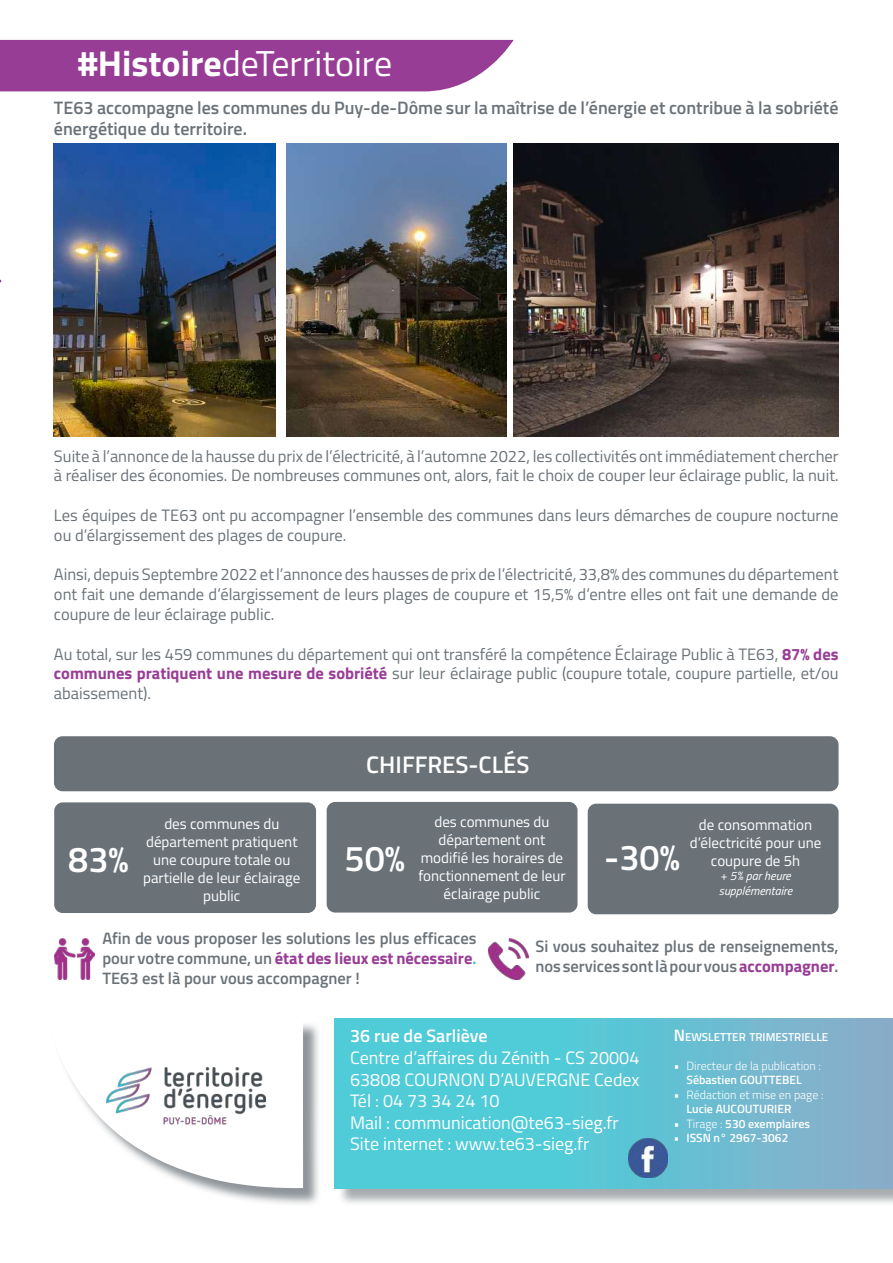
<style>
.page{position:relative;width:893px;height:1263px;background:#fff}
.page>*{position:absolute;margin:0;border:0;box-sizing:border-box;transform-origin:0 0}
.t1{font:36px "Titillium";color:#fff}
.t2{font:600 36px "Titillium";color:#fff}
.t3{font:600 24px "Titillium";color:#fff}
.t4{font:18px/21.6px "Titillium";color:#fff}
.t5{font:600 18px/21.6px "Titillium";color:#6a7278}
.t6{font:600 18px "Titillium";color:#fff}
.t7{font:16.5px/19.8px "Titillium";color:#6a7278}
.t8{font:600 16.5px/19.8px "Titillium";color:#6a7278;text-align:justify}
.t9{font:15px/18px "Titillium";color:#fff;text-align:center}
.t10{font:600 12px "Titillium";color:#fff}
.t11{font:300 12px "Titillium";color:#fff}
.t12{font:italic 12px/14.4px "Titillium";color:#fff}
.t13{font:600 11.55px "Titillium";color:#fff}
.s1{font-weight:700}
.s2{font-weight:700;color:#983d96}
.s3{color:#28bec7}
.s4{font-size:16.5px}
.s5{font-weight:300}
</style>
<div class="page">
<div style="left:337px;top:1021px;width:556px;height:185px;background:#6a7278;opacity:.75"></div>
<div style="left:335px;top:1018px;width:558px;height:170px;background:linear-gradient(to right,#41d3dc,#83b1cb)"></div>
<div style="left:51px;top:1021px;width:271px;height:185px;background:#6a7278;opacity:.75"></div>
<svg style="left:51px;top:1021px;width:252px;height:168px"></svg>
<img style="left:628px;top:1139px;width:40px;height:39px">
<img style="left:488px;top:939px;width:41px;height:40px">
<img style="left:54px;top:939px;width:41px;height:40px">
<div style="left:54px;top:736px;width:785px;height:55px;background:#6a7278;border-radius:9px"></div>
<div style="left:54px;top:802px;width:262px;height:111px;background:#6a7278;border-radius:9px"></div>
<div style="left:327px;top:802px;width:250px;height:110px;background:#6a7278;border-radius:9px"></div>
<img style="left:107px;top:1067px;width:159px;height:58px">
<div style="left:0;top:40px;width:514px;height:51px;background:#983d96"></div>
<div style="left:588px;top:804px;width:251px;height:110px;background:#6a7278;border-radius:9px"></div>
<img style="left:54px;top:144px;width:221px;height:293px">
<img style="left:287px;top:144px;width:219px;height:293px">
<img style="left:514px;top:144px;width:325px;height:293px">
<h1 class="t1" style="left:78px;top:38px;width:316px"><span class="s1">#Histoire</span>deTerritoire</h1>
<p class="t5" style="left:54px;top:96px;width:786px">TE63 accompagne les communes du Puy-de-Dôme sur la maîtrise de l’énergie et contribue à la sobriété énergétique du territoire.</p>
<p class="t7" style="left:54px;top:445px;width:786px">Suite à l’annonce de la hausse du prix de l’électricité, à l’automne 2022, les collectivités ont immédiatement chercher à réaliser des économies. De nombreuses communes ont, alors, fait le choix de couper leur éclairage public, la nuit.</p>
<p class="t7" style="left:54px;top:504px;width:786px">Les équipes de TE63 ont pu accompagner l’ensemble des communes dans leurs démarches de coupure nocturne ou d’élargissement des plages de coupure.</p>
<p class="t7" style="left:54px;top:564px;width:786px;text-align:justify">Ainsi, depuis Septembre 2022 et l’annonce des hausses de prix de l’électricité, 33,8% des communes du département ont fait une demande d’élargissement de leurs plages de coupure et 15,5% d’entre elles ont fait une demande de coupure de leur éclairage public.</p>
<p class="t7" style="left:54px;top:643px;width:786px;text-align:justify">Au total, sur les 459 communes du département qui ont transféré la compétence Éclairage Public à TE63, <span class="s2">87% des communes pratiquent une mesure de sobriété</span> sur leur éclairage public (coupure totale, coupure partielle, et/ou abaissement).</p>
<h2 class="t3" style="left:366px;top:746px;width:165px">CHIFFRES-CLÉS</h2>
<p class="t9" style="left:143px;top:814px;width:159px">des communes du département pratiquent une coupure totale ou partielle de leur éclairage public</p>
<h1 class="t2" style="left:68px;top:833px;width:62px">83%</h1>
<h1 class="t2" style="left:345px;top:831px;width:62px">50%</h1>
<p class="t9" style="left:418px;top:811px;width:149px">des communes du département ont modifié les horaires de fonctionnement de leur éclairage public</p>
<h1 class="t2" style="left:604px;top:830px;width:77px">-30%</h1>
<p class="t9" style="left:690px;top:815px;width:133px">de consommation d’électricité pour une coupure de 5h</p>
<p class="t12" style="left:719px;top:868px;width:75px">+ 5% par heure supplémentaire</p>
<p class="t8" style="left:102px;top:928px;width:376px">Afin de vous proposer les solutions les plus efficaces pour votre commune, un <span class="s2">état des lieux est nécessaire</span><span class="s3">.<br></span>TE63 est là pour vous accompagner !</p>
<p class="t8" style="left:535px;top:936px;width:305px">Si vous souhaitez plus de renseignements, nos services sont là pour vous <span class="s2">accompagner</span>.</p>
<p class="t6" style="left:350px;top:1022px;width:139px">36 rue de Sarliève</p>
<p class="t4" style="left:350px;top:1046px;width:291px">Centre d’affaires du Zénith - CS 20004<br>63808 COURNON D’AUVERGNE Cedex<br>Tél : 04 73 34 24 10<br>Mail : communication@te63-sieg.fr<br>Site internet : www.te63-sieg.fr</p>
<p class="t13" style="left:674px;top:1028px;width:42px"><span class="s4">N</span> EWSLETTER</p>
<p class="t13" style="left:749px;top:1028px;width:62px">TRIMESTRIELLE</p>
<p class="t11" style="left:674px;top:1057px;width:149px">• Directeur de la publication :</p>
<p class="t10" style="left:686px;top:1071px;width:117px">Sébastien GOUTTEBEL</p>
<p class="t11" style="left:674px;top:1086px;width:151px">• Rédaction et mise en page :</p>
<p class="t10" style="left:686px;top:1100px;width:106px">Lucie AUCOUTURIER</p>
<p class="t10" style="left:674px;top:1114px;width:138px"><span class="s5">• Tirage :</span> 530 exemplaires</p>
<p class="t10" style="left:674px;top:1129px;width:116px">• ISSN n° 2967-3062</p>
</div>
